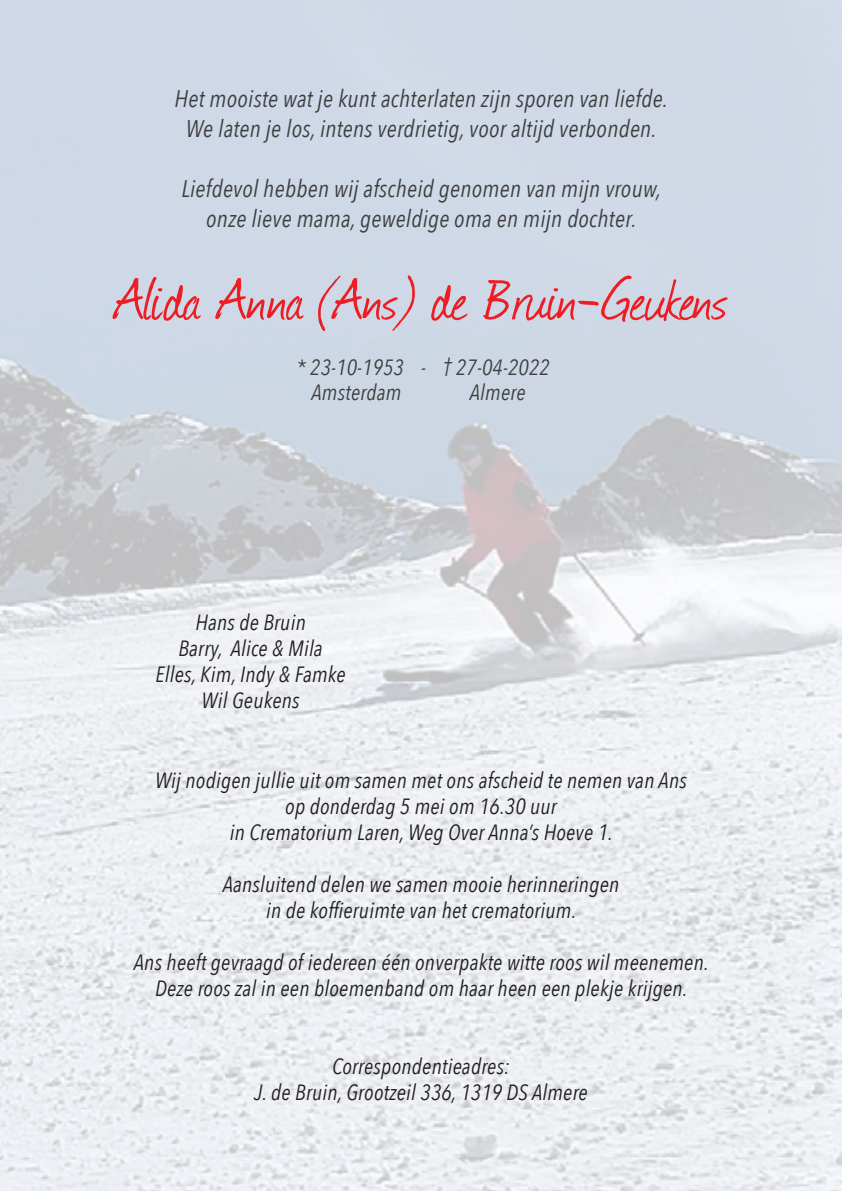
<style>
.page{position:relative;width:842px;height:1191px;background:#fff}
.page>*{position:absolute;margin:0;border:0;box-sizing:border-box;transform-origin:0 0}
.t1{font:70.2px "Journal";color:#ee1d23}
.t2{font:italic 24px/30px "Avenir Next Condensed";letter-spacing:.01em;color:#3e3e3f;text-align:center}
.t3{font:italic 22px/26px "Avenir Next Condensed";letter-spacing:.01em;color:#231f20;text-align:center}
.t4{font:italic 22px "Avenir Next Condensed";letter-spacing:.01em;color:#3e3e3f}
</style>
<div class="page">
<img style="left:0;top:0;width:842px;height:1191px">
<p class="t2" style="left:175px;top:83px;width:495px">Het mooiste wat je kunt achterlaten zijn sporen van liefde.</p>
<p class="t2" style="left:186px;top:113px;width:472px">We laten je los, intens verdrietig, voor altijd verbonden.</p>
<p class="t2" style="left:181px;top:173px;width:481px">Liefdevol hebben wij afscheid genomen van mijn vrouw, onze lieve mama, geweldige oma en mijn dochter.</p>
<p class="t1" style="left:114px;top:251px;width:616px">Alida Anna Ans) de Bruin-Geukens</p>
<p class="t1" style="left:332px;top:352px;width:18px;rotate:-180deg">)</p>
<p class="t4" style="left:297px;top:354px;width:255px">* 23-10-1953 - † 27-04-2022</p>
<p class="t4" style="left:312px;top:379px;width:91px">Amsterdam</p>
<p class="t4" style="left:470px;top:379px;width:57px">Almere</p>
<p class="t3" style="left:195px;top:609px;width:112px">Hans de Bruin</p>
<p class="t3" style="left:178px;top:635px;width:146px">Barry, Alice &amp; Mila</p>
<p class="t3" style="left:156px;top:661px;width:192px">Elles, Kim, Indy &amp; Famke</p>
<p class="t3" style="left:202px;top:687px;width:99px">Wil Geukens</p>
<p class="t3" style="left:155px;top:767px;width:533px">Wij nodigen jullie uit om samen met ons afscheid te nemen van Ans op donderdag 5 mei om 16.30 uur<br>in Crematorium Laren, Weg Over Anna’s Hoeve 1.</p>
<p class="t3" style="left:223px;top:871px;width:398px">Aansluitend delen we samen mooie herinneringen in de koffieruimte van het crematorium.</p>
<p class="t3" style="left:134px;top:949px;width:576px">Ans heeft gevraagd of iedereen één onverpakte witte roos wil meenemen.<br>Deze roos zal in een bloemenband om haar heen een plekje krijgen.</p>
<p class="t3" style="left:332px;top:1053px;width:179px">Correspondentieadres:</p>
<p class="t3" style="left:254px;top:1079px;width:335px">J. de Bruin, Grootzeil 336, 1319 DS Almere</p>
</div>
